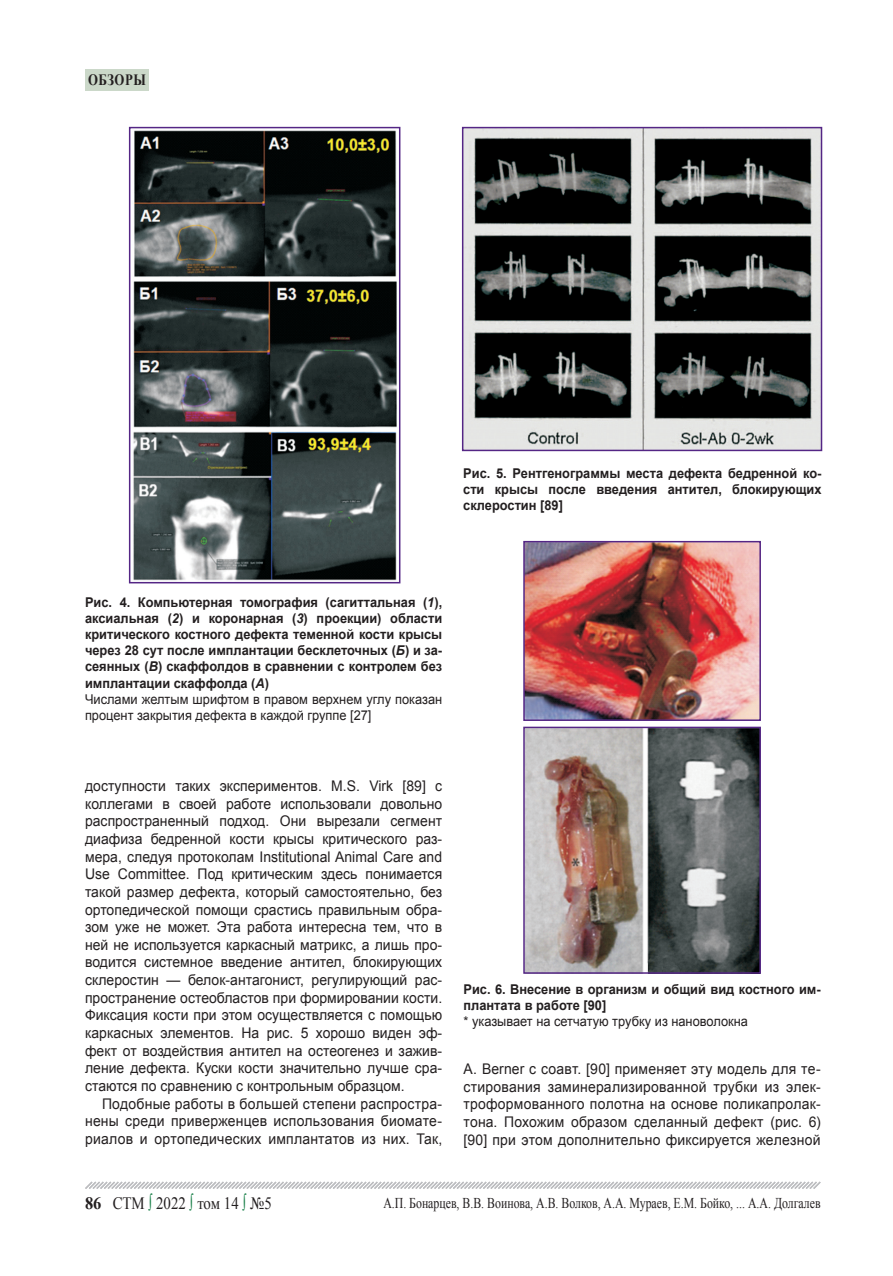
<style>
.page{position:relative;width:893px;height:1276px;background:#fff}
.page>*{position:absolute;margin:0;border:0;box-sizing:border-box;transform-origin:0 0}
.t1{font:17.4px "Times New Roman";color:#231f20;scale:.86 1}
.t2{font:700 15.75px "Times New Roman";letter-spacing:.04em;color:#231f20;scale:.81 1}
.t3{font:15px "Times New Roman";color:#231f20;scale:.79 1}
.t4{font:14.7px/17.7px "Arial";letter-spacing:.015em;color:#231f20;text-align:justify;scale:.95 1}
.t5{font:700 13.5px/16.2px "Arial";color:#231f20;scale:.95 1}
.t6{font:13.5px "Arial";color:#231f20;scale:.95 1}
.s1{font-style:italic}
.s2{font-weight:400}
.s3{font-weight:700}
.s4{color:#127c43}
</style>
<div class="page">
<svg style="left:85px;top:1181px;width:736px;height:8px"></svg>
<div style="left:85px;top:69px;width:64px;height:22px;background:#cbd8c9"></div>
<img style="left:133px;top:130px;width:263px;height:450px">
<div style="left:129px;top:127px;width:271px;height:456px;border:2px solid #542685"></div>
<img style="left:465px;top:130px;width:354px;height:318px">
<div style="left:462px;top:127px;width:360px;height:324px;border:2px solid #542685"></div>
<img style="left:526px;top:544px;width:232px;height:174px">
<div style="left:523px;top:541px;width:238px;height:180px;border:2px solid #542685"></div>
<img style="left:526px;top:729px;width:232px;height:241px">
<div style="left:523px;top:726px;width:238px;height:247px;border:2px solid #542685"></div>
<p class="t2" style="left:88px;top:69px;width:73px">обзоры</p>
<p class="t5" style="left:463px;top:465px;width:379px;text-align:justify">Рис. 5. Рентгенограммы места дефекта бедренной ко&shy;сти крысы после введения антител, блокирующих склеростин [89]</p>
<p class="t5" style="left:85px;top:594px;width:377px">Рис. 4. Компьютерная томография (сагиттальная (<span class="s1">1</span>), аксиальная (<span class="s1">2</span>) и коронарная (<span class="s1">3</span>) проекции) области критического костного дефекта теменной кости крысы через 28 сут после имплантации бесклеточных (<span class="s1">б</span>) и за&shy;сеянных (<span class="s1">в</span>) скаффолдов в сравнении с контролем без имплантации скаффолда (<span class="s1">а</span>)<br><span class="s2">Числами желтым шрифтом в правом верхнем углу показан процент закрытия дефекта в каждой группе [27]</span></p>
<p class="t4" style="left:85px;top:777px;width:377px">доступности таких экспериментов. M.S. Virk [89] с коллегами в своей работе использовали довольно распространенный подход. Они вырезали сегмент диафиза бедренной кости крысы критического раз&shy;мера, следуя протоколам Institutional Animal Care and Use Committee. Под критическим здесь понимается такой размер дефекта, который самостоятельно, без ортопедической помощи срастись правильным обра&shy;зом уже не может. Эта работа интересна тем, что в ней не используется каркасный матрикс, а лишь про&shy;водится системное введение антител, блокирующих склеростин — белок-антагонист, регулирующий рас&shy;пространение остеобластов при формировании кости.<br>Фиксация кости при этом осуществляется с помощью каркасных элементов. На рис. 5 хорошо виден эф&shy;фект от воздействия антител на остеогенез и зажив&shy;ление дефекта. Куски кости значительно лучше сра&shy;стаются по сравнению с контрольным образцом.</p>
<p class="t4" style="left:85px;top:1094px;width:377px;text-indent:17px">Подобные работы в большей степени распростра&shy;нены среди приверженцев использования биомате&shy;риалов и ортопедических имплантатов из них. Так,</p>
<p class="t5" style="left:463px;top:981px;width:377px">Рис. 6. Внесение в организм и общий вид костного им&shy;плантата в работе [90]</p>
<p class="t6" style="left:463px;top:1013px;width:301px">* указывает на сетчатую трубку из нановолокна</p>
<p class="t4" style="left:463px;top:1060px;width:377px">A. Berner с соавт. [90] применяет эту модель для те&shy;стирования заминерализированной трубки из элек&shy;троформованного полотна на основе поликапролак&shy;тона. Похожим образом сделанный дефект (рис. 6) [90] при этом дополнительно фиксируется железной</p>
<p class="t1" style="left:85px;top:1191px;width:219px"><span class="s3">86</span> СТМ <span class="s4">∫</span> 2022 <span class="s4">∫</span> том 14 <span class="s4">∫</span> №5</p>
<p class="t3" style="left:383px;top:1192px;width:555px">А.П. Бонарцев, В.В. Воинова, А.В. Волков, А.А. Мураев, Е.М. Бойко, ... А.А. Долгалев</p>
</div>
